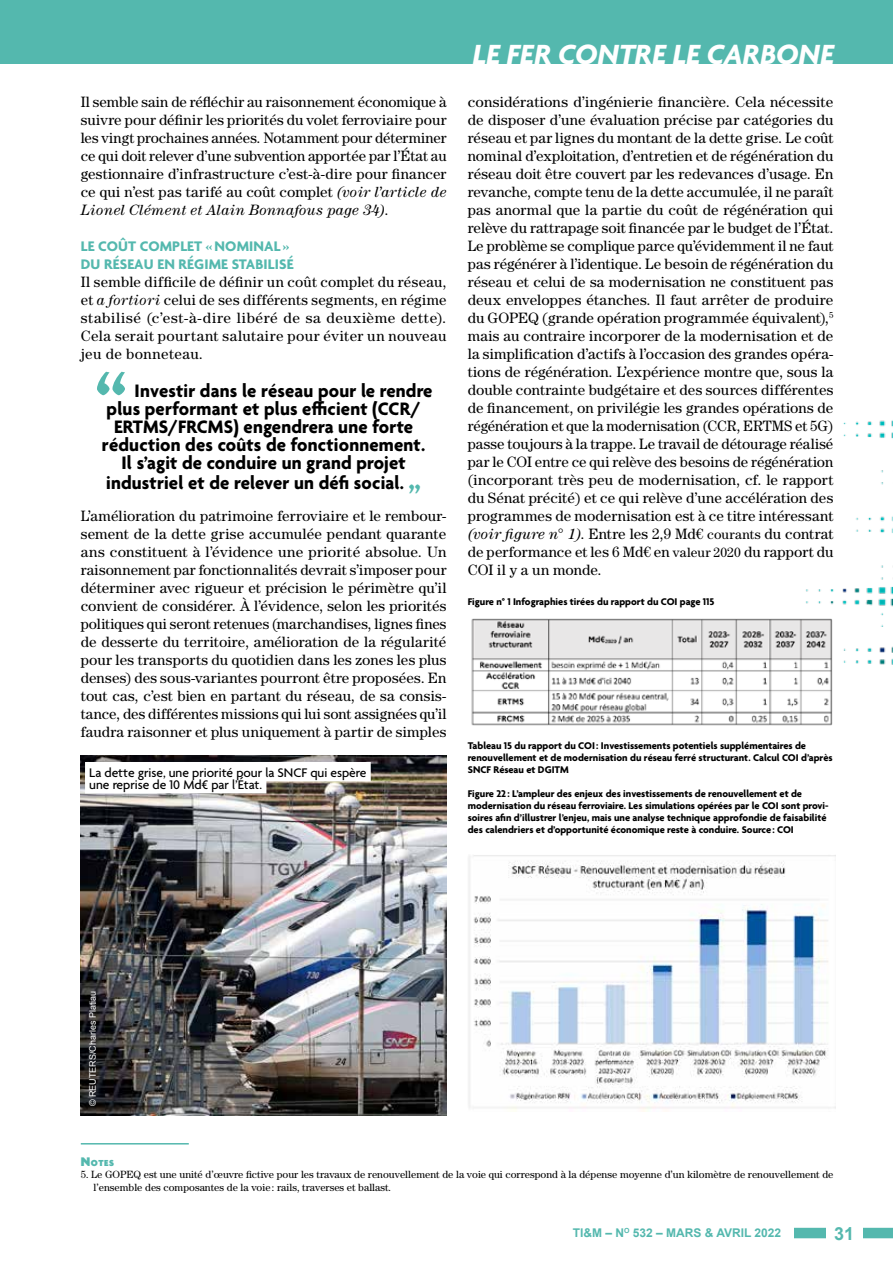
<style>
.page{position:relative;width:893px;height:1263px;background:#fff}
.page>*{position:absolute;margin:0;border:0;box-sizing:border-box;transform-origin:0 0}
.t1{font:700 78px "Agenda";color:#54b8ae}
.t2{font:italic 700 30px "Agenda";color:#fff}
.t3{font:700 30px "Agenda";color:#54b8ae}
.t4{font:700 19.5px "Agenda";letter-spacing:.01em;color:#000}
.t5{font:700 18px "Arial";color:#54b8ae}
.t6{font:15px/18px "Century Std";letter-spacing:.015em;color:#000;text-align:justify}
.t7{font:700 15px/18px "Agenda";letter-spacing:.01em;color:#54b8ae}
.t8{font:500 13.5px/12px "Agenda";color:#000}
.t9{font:700 12px "Arial";color:#54b8ae}
.t10{font:700 10.5px/12px "Agenda";color:#000}
.t11{font:10.5px/12.5px "Century Std";color:#000}
.t12{font:900 9.45px "Agenda";color:#54b8ae}
.t13{font:9px "Arial";color:#fff}
.s1{font-style:italic}
.s2{font-size:13.5px}
</style>
<div class="page">
<div style="left:0;top:0;width:893px;height:64px;background:#54b8ae"></div>
<div style="left:628px;top:1228px;width:265px;height:10px;background:#54b8ae"></div>
<div style="left:826px;top:1216px;width:36px;height:34px;background:#fff"></div>
<div style="left:482px;top:1216px;width:312px;height:34px;background:#fff"></div>
<hr style="left:81px;top:1143px;width:108px;height:1px;background:#54b8ae">
<img style="left:471px;top:618px;width:362px;height:108px">
<img style="left:468px;top:855px;width:367px;height:256px">
<img style="left:81px;top:755px;width:365px;height:360px">
<img style="left:758px;top:420px;width:135px;height:273px">
<div style="left:85px;top:762px;width:286px;height:19px;background:#fff"></div>
<div style="left:85px;top:774px;width:181px;height:19px;background:#fff"></div>
<p class="t6" style="left:81px;top:93px;width:367px">Il semble sain de réfléchir au raisonnement économique à suivre pour définir les priorités du volet ferroviaire pour les vingt prochaines années. Notamment pour déterminer ce qui doit relever d’une subvention apportée par l’État au gestionnaire d’infrastructure c’est-à-dire pour financer ce qui n’est pas tarifé au coût complet <span class="s1">(voir l’article de Lionel Clément et Alain Bonnafous page 34)</span>.</p>
<p class="t7" style="left:81px;top:238px;width:214px">LE COÛT COMPLET « NOMINAL »<br>DU RÉSEAU EN RÉGIME STABILISÉ</p>
<p class="t6" style="left:81px;top:273px;width:367px">Il semble difficile de définir un coût complet du réseau, et <span class="s1">a fortiori</span> celui de ses différents segments, en régime stabilisé (c’est-à-dire libéré de sa deuxième dette).<br>Cela serait pourtant salutaire pour éviter un nouveau jeu de bonneteau.</p>
<h1 class="t1" style="left:95px;top:356px;width:34px">“</h1>
<h3 class="t4" style="left:135px;top:380px;width:299px">Investir dans le réseau pour le rendre</h3>
<h3 class="t4" style="left:107px;top:398px;width:316px">plus performant et plus efficient (CCR/</h3>
<h3 class="t4" style="left:114px;top:416px;width:300px">ERTMS/FRCMS) engendrera une forte</h3>
<h3 class="t4" style="left:102px;top:434px;width:325px">réduction des coûts de fonctionnement.</h3>
<h3 class="t4" style="left:121px;top:452px;width:286px">Il s’agit de conduire un grand projet</h3>
<h3 class="t4" style="left:106px;top:472px;width:299px">industriel et de relever un défi social.</h3>
<h2 class="t3" style="left:409px;top:478px;width:14px">”</h2>
<p class="t6" style="left:81px;top:507px;width:367px">L’amélioration du patrimoine ferroviaire et le rembour&shy;sement de la dette grise accumulée pendant quarante ans constituent à l’évidence une priorité absolue. Un raisonnement par fonctionnalités devrait s’imposer pour déterminer avec rigueur et précision le périmètre qu’il convient de considérer. À l’évidence, selon les priorités politiques qui seront retenues (marchandises, lignes fines de desserte du territoire, amélioration de la régularité pour les transports du quotidien dans les zones les plus denses) des sous-variantes pourront être proposées. En tout cas, c’est bien en partant du réseau, de sa consis&shy;tance, des différentes missions qui lui sont assignées qu’il faudra raisonner et plus uniquement à partir de simples</p>
<p class="t8" style="left:89px;top:768px;width:279px">La dette grise, une priorité pour la SNCF qui espère une reprise de 10 Md€ par l’État.</p>
<h2 class="t2" style="left:473px;top:38px;width:363px">LE FER CONTRE LE CARBONE</h2>
<p class="t6" style="left:468px;top:93px;width:367px">considérations d’ingénierie financière. Cela nécessite de disposer d’une évaluation précise par catégories du réseau et par lignes du montant de la dette grise. Le coût nominal d’exploitation, d’entretien et de régénération du réseau doit être couvert par les redevances d’usage. En revanche, compte tenu de la dette accumulée, il ne paraît pas anormal que la partie du coût de régénération qui relève du rattrapage soit financée par le budget de l’État.<br>Le problème se complique parce qu’évidemment il ne faut pas régénérer à l’identique. Le besoin de régénération du réseau et celui de sa modernisation ne constituent pas deux enveloppes étanches. Il faut arrêter de produire du GOPEQ (grande opération programmée équivalent),<sup>5 </sup>mais au contraire incorporer de la modernisation et de la simplification d’actifs à l’occasion des grandes opéra&shy;tions de régénération. L’expérience montre que, sous la double contrainte budgétaire et des sources différentes de financement, on privilégie les grandes opérations de régénération et que la modernisation (CCR, ERTMS et 5G) passe toujours à la trappe. Le travail de détourage réalisé par le COI entre ce qui relève des besoins de régénération (incorporant très peu de modernisation, cf. le rapport du Sénat précité) et ce qui relève d’une accélération des programmes de modernisation est à ce titre intéressant <span class="s1">(voir figure n° 1)</span>. Entre les 2,9 Md€ <span class="s2">courants</span> du contrat de performance et les 6 Md€ en <span class="s2">valeur 2020</span> du rapport du COI il y a un monde.</p>
<p class="t10" style="left:468px;top:597px;width:248px">Figure n° 1 Infographies tirées du rapport du COI page 115</p>
<p class="t10" style="left:468px;top:741px;width:366px">Tableau 15 du rapport du COI: Investissements potentiels supplémentaires de renouvellement et de modernisation du réseau ferré structurant. Calcul COI d’après<br>SNCF Réseau et DGITM</p>
<p class="t10" style="left:468px;top:789px;width:362px">Figure 22 : L’ampleur des enjeux des investissements de renouvellement et de modernisation du réseau ferroviaire. Les simulations opérées par le COI sont provi&shy;soires afin d’illustrer l’enjeu, mais une analyse technique approfondie de faisabilité des calendriers et d’opportunité économique reste à conduire. Source : COI</p>
<p class="t13" style="left:87px;top:1106px;width:117px;rotate:-90deg">© REUTERS/Charles Platiau</p>
<p class="t12" style="left:81px;top:1158px;width:35px"><span class="s2">N</span>OTES</p>
<p class="t11" style="left:94px;top:1168px;width:741px;text-indent:-13px">5. Le GOPEQ est une unité d’œuvre fictive pour les travaux de renouvellement de la voie qui correspond à la dépense moyenne d’un kilomètre de renouvellement de l’ensemble des composantes de la voie : rails, traverses et ballast.</p>
<p class="t9" style="left:573px;top:1225px;width:210px">TI&amp;M – N<sup>O</sup> 532 – MARS &amp; AVRIL 2022</p>
<p class="t5" style="left:834px;top:1221px;width:22px">31</p>
</div>
